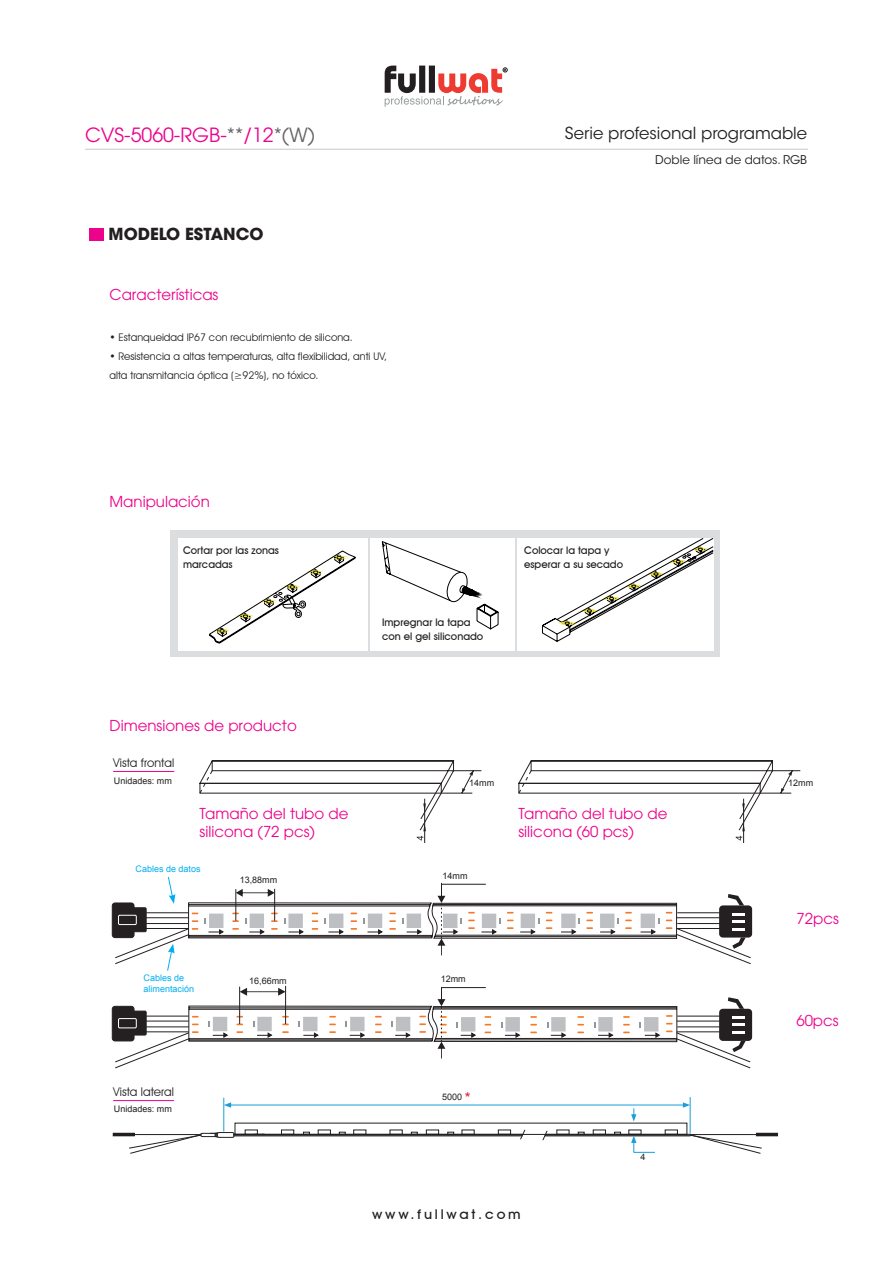
<style>
.page{position:relative;width:893px;height:1263px;background:#fff}
.page>*{position:absolute;margin:0;border:0;box-sizing:border-box;transform-origin:0 0}
.t1{font:19.5px "Avant Garde LT";color:#ed028c}
.t2{font:16.5px "ITC Avant Garde Std";color:#231f20}
.familia{font:700 16.5px "ITC Avant Garde Std";color:#231f20}
.subtitulo02{font:15px/18px "Avant Garde LT";color:#ed028c}
.t3{font:500 13.5px "Avant Garde IT Cby BT";letter-spacing:.19em;color:#231f20;scale:1.07 1}
.familia-2{font:12px "Avant Garde IT Cby BT";color:#231f20}
.t4{font:12px "ITC Avant Garde Std";color:#231f20}
.familia-3{font:10.5px "Avant Garde IT Cby BT";color:#231f20}
.familia-4{font:500 10.5px/13.6px "Avant Garde IT Cby BT";color:#231f20}
.t5{font:9px "Arial";color:#231f20}
.t6{font:9px/10.8px "Arial";color:#00aeef}
.s1{color:#636366}
.s2{font-size:15px;color:#db1e30}
</style>
<div class="page">
<svg style="left:385px;top:66px;width:122px;height:41px"></svg>
<hr style="left:85px;top:149px;width:723px;height:1px;background:#c7c8ca">
<div style="left:89px;top:228px;width:15px;height:13px;background:#ed028c"></div>
<div style="left:170px;top:530px;width:549px;height:127px;background:#dcdddf"></div>
<div style="left:178px;top:538px;width:189px;height:113px;background:#fff"></div>
<div style="left:370px;top:538px;width:145px;height:113px;background:#fff"></div>
<div style="left:517px;top:538px;width:196px;height:113px;background:#fff"></div>
<svg style="left:209px;top:550px;width:146px;height:93px"></svg>
<svg style="left:382px;top:541px;width:116px;height:88px"></svg>
<svg style="left:542px;top:538px;width:172px;height:103px"></svg>
<hr style="left:113px;top:771px;width:61px;height:1px;background:#ed028c">
<hr style="left:113px;top:1100px;width:61px;height:1px;background:#ed028c">
<hr style="left:743px;top:799px;width:1px;height:44px;background:#241f21">
<svg style="left:518px;top:760px;width:283px;height:80px"></svg>
<div style="left:112px;top:902px;width:22px;height:36px;border:1px solid #241f21;border-radius:3px"></div>
<hr style="left:239px;top:986px;width:1px;height:38px;background:#241f21">
<hr style="left:285px;top:986px;width:1px;height:38px;background:#241f21">
<hr style="left:424px;top:799px;width:1px;height:44px;background:#241f21">
<svg style="left:199px;top:760px;width:283px;height:80px"></svg>
<hr style="left:234px;top:1136px;width:288px;height:1px;background:#222426">
<hr style="left:545px;top:1136px;width:145px;height:1px;background:#222426">
<hr style="left:234px;top:1134px;width:289px;height:1px;background:#222426">
<hr style="left:545px;top:1135px;width:145px;height:1px;background:#222426">
<svg style="left:520px;top:1130px;width:5px;height:9px"></svg>
<svg style="left:543px;top:1131px;width:4px;height:9px"></svg>
<hr style="left:690px;top:1097px;width:1px;height:36px;background:#199eda">
<hr style="left:224px;top:1098px;width:1px;height:33px;background:#199eda">
<hr style="left:231px;top:1105px;width:452px;height:1px;background:#199eda">
<svg style="left:224px;top:1102px;width:7px;height:6px"></svg>
<svg style="left:683px;top:1102px;width:7px;height:6px"></svg>
<svg style="left:631px;top:1109px;width:5px;height:12px"></svg>
<svg style="left:631px;top:1135px;width:24px;height:18px"></svg>
<hr style="left:234px;top:1135px;width:288px;height:1px;background:#222426">
<hr style="left:546px;top:1134px;width:144px;height:1px;background:#222426">
<div style="left:281px;top:1130px;width:13px;height:4px;border:1px solid #241f21"></div>
<div style="left:426px;top:1130px;width:13px;height:4px;border:1px solid #241f21"></div>
<div style="left:498px;top:1130px;width:13px;height:4px;border:1px solid #241f21"></div>
<div style="left:113px;top:1133px;width:22px;height:3px;border:1px solid #231f20"></div>
<svg style="left:128px;top:1132px;width:118px;height:22px"></svg>
<div style="left:756px;top:1133px;width:22px;height:3px;border:1px solid #231f20"></div>
<svg style="left:689px;top:1134px;width:73px;height:20px"></svg>
<svg style="left:114px;top:877px;width:638px;height:94px"></svg>
<div style="left:719px;top:1009px;width:33px;height:32px;background:#241f21;border-radius:4px"></div>
<div style="left:112px;top:1006px;width:22px;height:35px;border:1px solid #241f21;border-radius:3px"></div>
<hr style="left:146px;top:928px;width:43px;height:1px;background:#231f20">
<hr style="left:146px;top:912px;width:43px;height:1px;background:#231f20">
<hr style="left:146px;top:917px;width:43px;height:1px;background:#231f20">
<hr style="left:146px;top:923px;width:43px;height:1px;background:#231f20">
<hr style="left:677px;top:928px;width:43px;height:1px;background:#231f20">
<hr style="left:677px;top:912px;width:43px;height:1px;background:#231f20">
<hr style="left:677px;top:917px;width:43px;height:1px;background:#231f20">
<hr style="left:677px;top:923px;width:43px;height:1px;background:#231f20">
<svg style="left:114px;top:987px;width:637px;height:82px"></svg>
<h1 class="t1" style="left:85px;top:123px;width:232px">CVS-5060-RGB-<span class="s1">**</span>/12<span class="s1">*(W)</span></h1>
<h2 class="t2" style="left:565px;top:123px;width:244px">Serie profesional programable</h2>
<p class="t4" style="left:655px;top:152px;width:153px">Doble línea de datos. RGB</p>
<p class="familia" style="left:109px;top:223px;width:156px">MODELO ESTANCO</p>
<p class="subtitulo02" style="left:110px;top:286px;width:110px">Características</p>
<p class="familia-3" style="left:110px;top:331px;width:245px">• Estanqueidad IP67 con recubrimiento de silicona.</p>
<p class="familia-3" style="left:110px;top:350px;width:279px">• Resistencia a altas temperaturas, alta flexibilidad, anti UV,</p>
<p class="familia-3" style="left:110px;top:369px;width:210px">alta transmitancia óptica (≥92%), no tóxico.</p>
<p class="subtitulo02" style="left:110px;top:492px;width:102px">Manipulación</p>
<p class="familia-4" style="left:183px;top:543px;width:97px">Cortar por las zonas marcadas</p>
<p class="familia-4" style="left:524px;top:543px;width:100px">Colocar la tapa y esperar a su secado</p>
<p class="subtitulo02" style="left:110px;top:717px;width:189px">Dimensiones de producto</p>
<p class="familia-2" style="left:113px;top:755px;width:63px">Vista frontal</p>
<p class="t5" style="left:114px;top:774px;width:60px">Unidades: mm</p>
<p class="subtitulo02" style="left:200px;top:804px;width:150px">Tamaño del tubo de silicona (72 pcs)</p>
<p class="t6" style="left:136px;top:863px;width:67px">Cables de datos</p>
<p class="t5" style="left:240px;top:874px;width:39px">13,88mm</p>
<p class="familia-4" style="left:382px;top:616px;width:103px">Impregnar la tapa con el gel siliconado</p>
<p class="t5" style="left:469px;top:777px;width:27px">14mm</p>
<p class="t5" style="left:788px;top:777px;width:27px">12mm</p>
<p class="t5" style="left:443px;top:870px;width:27px">14mm</p>
<p class="subtitulo02" style="left:518px;top:804px;width:150px">Tamaño del tubo de silicona (60 pcs)</p>
<p class="subtitulo02" style="left:796px;top:909px;width:44px">72pcs</p>
<p class="t6" style="left:144px;top:973px;width:52px">Cables de alimentación</p>
<p class="familia-2" style="left:113px;top:1084px;width:62px">Vista lateral</p>
<p class="t5" style="left:114px;top:1103px;width:60px">Unidades: mm</p>
<p class="t5" style="left:249px;top:975px;width:39px">16,66mm</p>
<p class="t5" style="left:441px;top:973px;width:27px">12mm</p>
<p class="t5" style="left:442px;top:1091px;width:30px">5000 <span class="s2">*</span></p>
<p class="t3" style="left:372px;top:1206px;width:140px">www.fullwat.com</p>
<p class="t5" style="left:640px;top:1151px;width:7px">4</p>
<p class="subtitulo02" style="left:796px;top:1011px;width:44px">60pcs</p>
</div>
